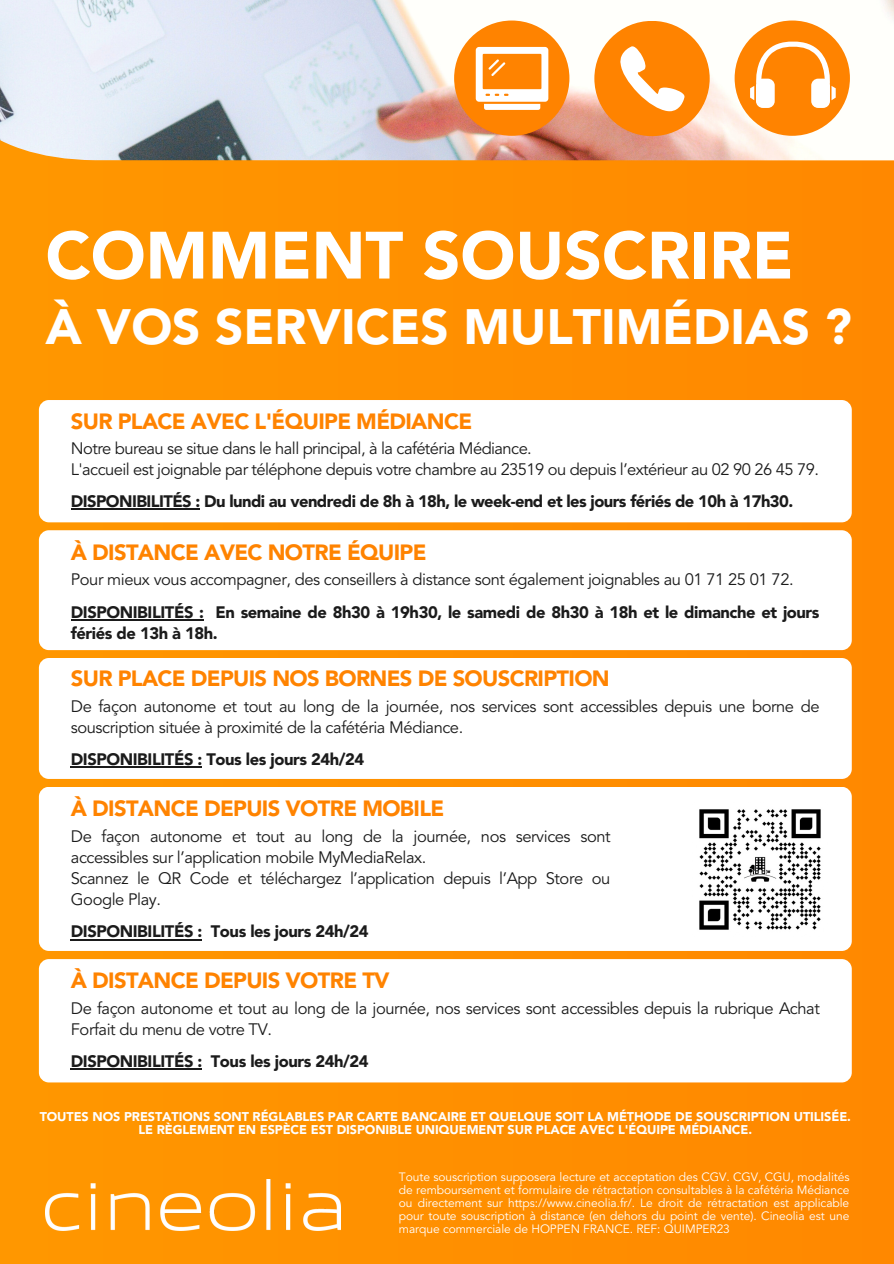
<style>
.page{position:relative;width:894px;height:1264px;background:#fff}
.page>*{position:absolute;margin:0;border:0;box-sizing:border-box;transform-origin:0 0}
.t1{font:900 66px "Avenir LT Std";color:#fff}
.t2{font:900 49.2px "Avenir LT Std";color:#fff}
.t3{font:900 21.9px "Avenir LT Std";letter-spacing:-.03em;color:#ff8300}
.t4{font:16.5px/21px "Avenir LT Std";letter-spacing:-.025em;color:#1b1b1b}
.t5{font:900 16.5px/21px "Avenir LT Std";letter-spacing:-.025em;color:#1b1b1b}
.t6{font:900 12.6px "Avenir LT Std";letter-spacing:-.005em;color:#fefefe}
.t7{font:12px/13px "Avenir LT Std";letter-spacing:-.005em;color:#fff;text-align:justify}
</style>
<div class="page">
<div style="left:0;top:3px;width:893px;height:1260px;background:#ff8f00"></div>
<div style="left:39px;top:959px;width:812px;height:123px;background:#fff;border-radius:10px"></div>
<hr style="left:71px;top:1068px;width:131px;height:1px;background:#1b1b1b">
<img style="left:0;top:0;width:893px;height:160px">
<div style="left:454px;top:21px;width:115px;height:115px;background:#ff8300;border-radius:50%"></div>
<svg style="left:475px;top:47px;width:73px;height:63px"></svg>
<div style="left:734px;top:21px;width:115px;height:115px;background:#ff8300;border-radius:50%"></div>
<svg style="left:750px;top:42px;width:85px;height:66px"></svg>
<div style="left:594px;top:21px;width:115px;height:115px;background:#ff8300;border-radius:50%"></div>
<svg style="left:620px;top:46px;width:64px;height:65px"></svg>
<div style="left:39px;top:400px;width:812px;height:122px;background:#fff;border-radius:10px"></div>
<hr style="left:71px;top:508px;width:129px;height:2px;background:#1b1b1b">
<div style="left:39px;top:786px;width:812px;height:164px;background:#fff;border-radius:10px"></div>
<img style="left:699px;top:809px;width:122px;height:121px">
<hr style="left:71px;top:939px;width:131px;height:1px;background:#1b1b1b">
<img style="left:45px;top:1179px;width:295px;height:51px">
<div style="left:39px;top:658px;width:812px;height:121px;background:#fff;border-radius:10px"></div>
<hr style="left:71px;top:766px;width:131px;height:2px;background:#1b1b1b">
<div style="left:39px;top:530px;width:812px;height:120px;background:#fff;border-radius:10px"></div>
<hr style="left:71px;top:619px;width:132px;height:1px;background:#1b1b1b">
<p class="t1" style="left:46px;top:229px;width:749px">COMMENT SOUSCRIRE</p>
<p class="t2" style="left:46px;top:307px;width:807px">À VOS SERVICES MULTIMÉDIAS ?</p>
<p class="t3" style="left:71px;top:412px;width:403px">SUR PLACE AVEC L'ÉQUIPE MÉDIANCE</p>
<p class="t4" style="left:71px;top:439px;width:462px">Notre bureau se situe dans le hall principal, à la cafétéria Médiance.</p>
<p class="t4" style="left:71px;top:460px;width:749px">L'accueil est joignable par téléphone depuis votre chambre au 23519 ou depuis l’extérieur au 02 90 26 45 79.</p>
<p class="t5" style="left:71px;top:492px;width:723px">DISPONIBILITÉS : Du lundi au vendredi de 8h à 18h, le week-end et les jours fériés de 10h à 17h30.</p>
<p class="t3" style="left:71px;top:543px;width:357px">À DISTANCE AVEC NOTRE ÉQUIPE</p>
<p class="t4" style="left:71px;top:570px;width:724px">Pour mieux vous accompagner, des conseillers à distance sont également joignables au 01 71 25 01 72.</p>
<p class="t5" style="left:71px;top:603px;width:750px">DISPONIBILITÉS : En semaine de 8h30 à 19h30, le samedi de 8h30 à 18h et le dimanche et jours fériés de 13h à 18h.</p>
<p class="t3" style="left:71px;top:669px;width:540px">SUR PLACE DEPUIS NOS BORNES DE SOUSCRIPTION</p>
<p class="t4" style="left:71px;top:697px;width:750px">De façon autonome et tout au long de la journée, nos services sont accessibles depuis une borne de souscription située à proximité de la cafétéria Médiance.</p>
<p class="t5" style="left:71px;top:750px;width:295px">DISPONIBILITÉS : Tous les jours 24h/24</p>
<p class="t3" style="left:71px;top:800px;width:375px">À DISTANCE DEPUIS VOTRE MOBILE</p>
<p class="t4" style="left:71px;top:827px;width:541px">De façon autonome et tout au long de la journée, nos services sont accessibles sur l’application mobile MyMediaRelax.</p>
<p class="t4" style="left:71px;top:869px;width:540px">Scannez le QR Code et téléchargez l’application depuis l’App Store ou<br>Google Play.</p>
<p class="t5" style="left:71px;top:922px;width:299px">DISPONIBILITÉS : Tous les jours 24h/24</p>
<p class="t3" style="left:71px;top:971px;width:320px">À DISTANCE DEPUIS VOTRE TV</p>
<p class="t4" style="left:71px;top:998px;width:750px">De façon autonome et tout au long de la journée, nos services sont accessibles depuis la rubrique Achat<br>Forfait du menu de votre TV.</p>
<p class="t5" style="left:71px;top:1052px;width:299px">DISPONIBILITÉS : Tous les jours 24h/24</p>
<p class="t6" style="left:40px;top:1111px;width:812px">TOUTES NOS PRESTATIONS SONT RÉGLABLES PAR CARTE BANCAIRE ET QUELQUE SOIT LA MÉTHODE DE SOUSCRIPTION UTILISÉE.</p>
<p class="t6" style="left:138px;top:1124px;width:615px">LE RÈGLEMENT EN ESPÈCE EST DISPONIBLE UNIQUEMENT SUR PLACE AVEC L'ÉQUIPE MÉDIANCE.</p>
<p class="t7" style="left:399px;top:1171px;width:452px">Toute souscription supposera lecture et acceptation des CGV. CGV, CGU, modalités de remboursement et formulaire de rétractation consultables à la cafétéria Médiance ou directement sur https://www.cineolia.fr/. Le droit de rétractation est applicable pour toute souscription à distance (en dehors du point de vente). Cineolia est une marque commerciale de HOPPEN FRANCE. REF: QUIMPER23</p>
</div>
